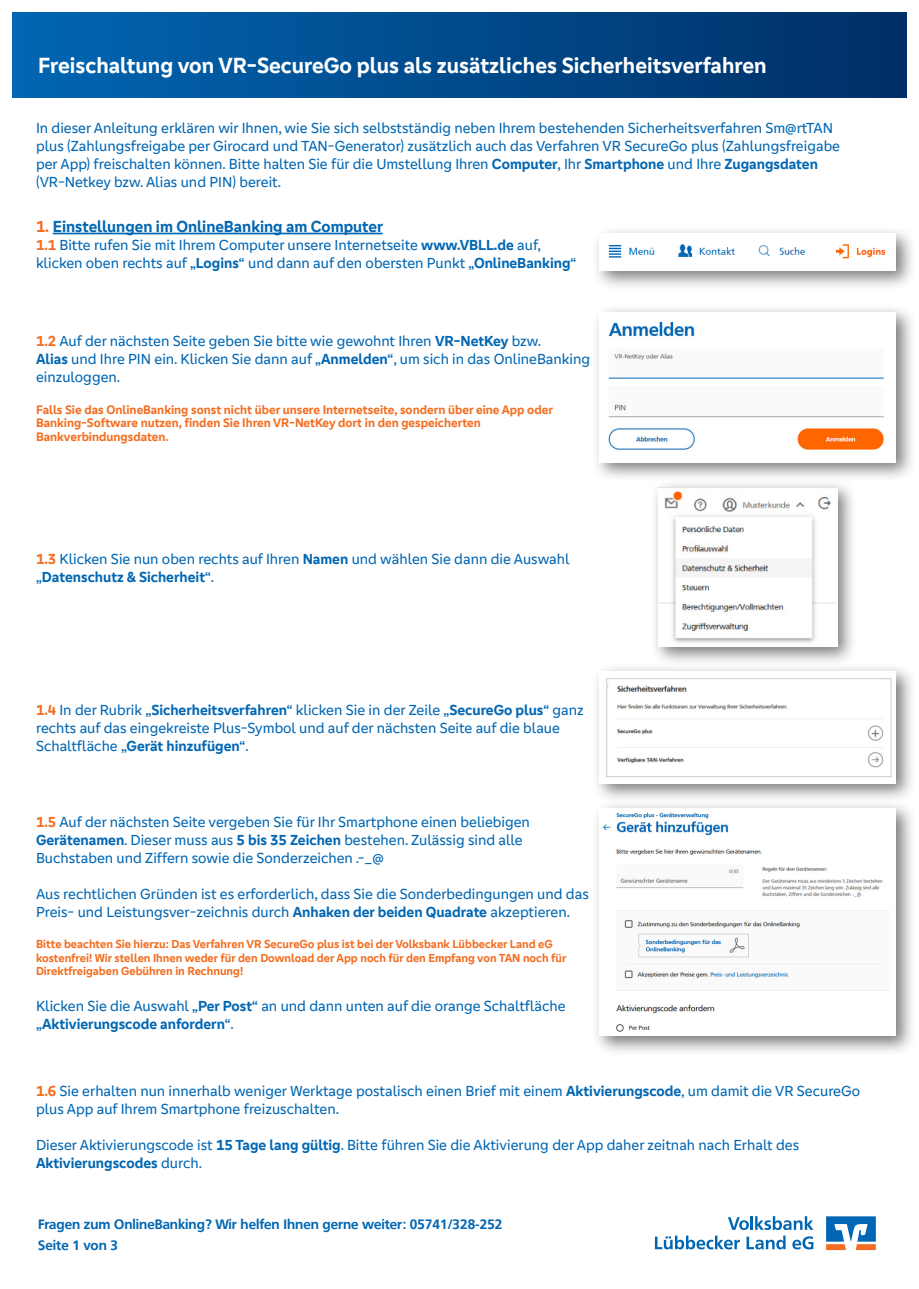
<style>
.page{position:relative;width:919px;height:1289px;background:#fff}
.page>*{position:absolute;margin:0;border:0;box-sizing:border-box;transform-origin:0 0}
.t1{font:700 22.65px "Genos GFG";color:#fff}
.t2{font:700 16.5px "Genos GFG";color:#0166b3}
.t3{font:15px/18px "Genos GFG";color:#0166b3}
.t4{font:700 15px "Genos GFG";color:#0166b3}
.t5{font:700 13.5px "Frutiger VR";color:#0166b3}
.t6{font:700 12.75px "Genos GFG";color:#f36e21}
.t7{font:700 12px/13.5px "Genos GFG";color:#f36e21}
.s1{font-weight:700}
.s2{color:#f36e21}
.s3{font-weight:700;color:#f36e21}
.s4{font-weight:400}
</style>
<div class="page">
<div style="left:13px;top:13px;width:893px;height:85px;background:linear-gradient(to right,#0166b2,#002f66)"></div>
<svg style="left:826px;top:1216px;width:49px;height:33px"></svg>
<svg style="left:728px;top:1216px;width:85px;height:13px"></svg>
<svg style="left:654px;top:1235px;width:86px;height:14px"></svg>
<svg style="left:746px;top:1235px;width:39px;height:14px"></svg>
<svg style="left:792px;top:1236px;width:21px;height:13px"></svg>
<hr style="left:53px;top:233px;width:329px;height:1px;background:#0166b3">
<div style="left:591px;top:225px;width:325px;height:66px;background:#231f20;opacity:.6"></div>
<img style="left:600px;top:233px;width:295px;height:38px">
<div style="left:591px;top:304px;width:325px;height:178px;background:#231f20;opacity:.6"></div>
<img style="left:600px;top:312px;width:295px;height:150px">
<div style="left:650px;top:479px;width:207px;height:187px;background:#231f20;opacity:.6"></div>
<img style="left:658px;top:487px;width:179px;height:159px">
<div style="left:591px;top:663px;width:325px;height:140px;background:#231f20;opacity:.6"></div>
<img style="left:600px;top:671px;width:295px;height:112px">
<div style="left:591px;top:799px;width:325px;height:257px;background:#231f20;opacity:.6"></div>
<img style="left:600px;top:808px;width:295px;height:227px">
<p class="t1" style="left:38px;top:52px;width:730px">Freischaltung von VR-SecureGo plus als zusätzliches Sicherheitsverfahren</p>
<p class="t3" style="left:36px;top:119px;width:805px">In dieser Anleitung erklären wir Ihnen, wie Sie sich selbstständig neben Ihrem bestehenden Sicherheitsverfahren Sm@rtTAN plus (Zahlungsfreigabe per Girocard und TAN-Generator) zusätzlich auch das Verfahren VR SecureGo plus (Zahlungsfreigabe per App) freischalten können. Bitte halten Sie für die Umstellung Ihren <span class="s1">Computer</span>, Ihr <span class="s1">Smartphone</span> und Ihre <span class="s1">Zugangsdaten </span>(VR-Netkey bzw. Alias und PIN) bereit.</p>
<p class="t2" style="left:36px;top:217px;width:348px"><span class="s2">1.</span> Einstellungen im OnlineBanking am Computer</p>
<p class="t3" style="left:36px;top:236px;width:506px"><span class="s3">1.1</span> Bitte rufen Sie mit Ihrem Computer unsere Internetseite <span class="s1">www.VBLL.de</span> auf,</p>
<p class="t3" style="left:36px;top:254px;width:542px">klicken oben rechts auf <span class="s1">„Logins“</span> und dann auf den obersten Punkt <span class="s1">„OnlineBanking“</span></p>
<p class="t3" style="left:36px;top:332px;width:506px"><span class="s3">1.2</span> Auf der nächsten Seite geben Sie bitte wie gewohnt Ihren <span class="s1">VR-NetKey</span> bzw.</p>
<p class="t3" style="left:36px;top:350px;width:555px"><span class="s1">Alias</span> und Ihre PIN ein. Klicken Sie dann auf <span class="s1">„Anmelden“</span>, um sich in das OnlineBanking einzuloggen.</p>
<p class="t6" style="left:36px;top:402px;width:518px">Falls Sie das OnlineBanking sonst nicht über unsere Internetseite, sondern über eine App oder</p>
<p class="t6" style="left:36px;top:415px;width:446px">Banking-Software nutzen, finden Sie Ihren VR-NetKey dort in den gespeicherten</p>
<p class="t6" style="left:36px;top:429px;width:134px">Bankverbindungsdaten.</p>
<p class="t3" style="left:36px;top:550px;width:535px"><span class="s3">1.3</span> Klicken Sie nun oben rechts auf Ihren <span class="s1">Namen</span> und wählen Sie dann die Auswahl <span class="s1">„Datenschutz &amp; Sicherheit“</span>.</p>
<p class="t3" style="left:36px;top:701px;width:549px"><span class="s3">1.4</span> In der Rubrik <span class="s1">„Sicherheitsverfahren“</span> klicken Sie in der Zeile <span class="s1">„SecureGo plus“</span> ganz rechts auf das eingekreiste Plus-Symbol und auf der nächsten Seite auf die blaue<br>Schaltfläche <span class="s1">„Gerät hinzufügen“</span>.</p>
<p class="t3" style="left:36px;top:812px;width:495px"><span class="s3">1.5</span> Auf der nächsten Seite vergeben Sie für Ihr Smartphone einen beliebigen</p>
<p class="t3" style="left:36px;top:830px;width:488px"><span class="s1">Gerätenamen</span>. Dieser muss aus <span class="s1">5 bis 35 Zeichen</span> bestehen. Zulässig sind alle</p>
<p class="t3" style="left:36px;top:848px;width:349px">Buchstaben und Ziffern sowie die Sonderzeichen .-_@</p>
<p class="t3" style="left:36px;top:884px;width:554px">Aus rechtlichen Gründen ist es erforderlich, dass Sie die Sonderbedingungen und das<br>Preis- und Leistungsver-zeichnis durch <span class="s1">Anhaken der beiden Quadrate</span> akzeptieren.</p>
<p class="t7" style="left:36px;top:937px;width:518px">Bitte beachten Sie hierzu: Das Verfahren VR SecureGo plus ist bei der Volksbank Lübbecker Land eG</p>
<p class="t7" style="left:36px;top:950px;width:532px">kostenfrei! Wir stellen Ihnen weder für den Download der App noch für den Empfang von TAN noch für<br>Direktfreigaben Gebühren in Rechnung!</p>
<p class="t3" style="left:36px;top:997px;width:531px">Klicken Sie die Auswahl <span class="s1">„Per Post“</span> an und dann unten auf die orange Schaltfläche</p>
<p class="t4" style="left:36px;top:1015px;width:199px">„Aktivierungscode anfordern“<span class="s4">.</span></p>
<p class="t3" style="left:36px;top:1081px;width:825px"><span class="s3">1.6</span> Sie erhalten nun innerhalb weniger Werktage postalisch einen Brief mit einem <span class="s1">Aktivierungscode</span>, um damit die VR SecureGo plus App auf Ihrem Smartphone freizuschalten.</p>
<p class="t3" style="left:36px;top:1135px;width:764px">Dieser Aktivierungscode ist <span class="s1">15 Tage lang gültig</span>. Bitte führen Sie die Aktivierung der App daher zeitnah nach Erhalt des</p>
<p class="t4" style="left:36px;top:1153px;width:167px">Aktivierungscodes <span class="s4">durch.</span></p>
<p class="t5" style="left:38px;top:1216px;width:466px">Fragen zum OnlineBanking? Wir helfen Ihnen gerne weiter: 05741/328-252</p>
<p class="t5" style="left:38px;top:1237px;width:81px">Seite 1 von 3</p>
</div>
